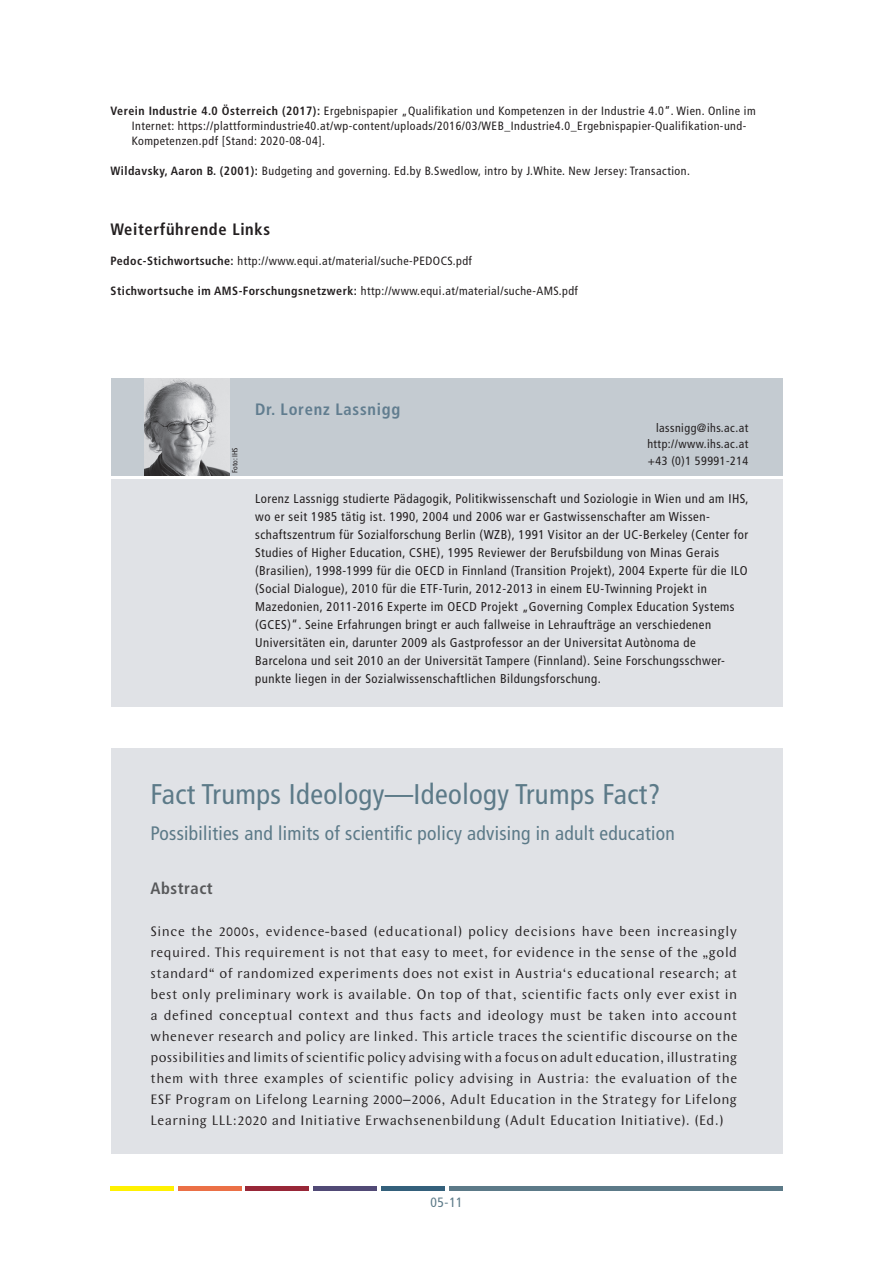
<style>
.page{position:relative;width:893px;height:1263px;background:#fff}
.page>*{position:absolute;margin:0;border:0;box-sizing:border-box;transform-origin:0 0}
.t1{font:condensed 28.5px "Frutiger LT Std";letter-spacing:.015em;color:#5c7a88}
.t2{font:condensed 19.5px "Frutiger LT Std";letter-spacing:.015em;color:#5c7a88}
.t3{font:700 condensed 16.5px "Frutiger LT Std";letter-spacing:.04em;color:#231f20}
.t4{font:700 condensed 16.5px "Frutiger LT Std";letter-spacing:.045em;color:#617d8f}
.t5{font:700 condensed 16.5px "Frutiger LT Std";letter-spacing:.035em;color:#57585a}
.t6{font:14.25px/21px "Wunderlich";letter-spacing:.035em;color:#231f20;text-align:justify}
.t7{font:condensed 13.5px "Frutiger LT Std";color:#5c7a88}
.t8{font:condensed 12.75px/18px "Frutiger LT Std";letter-spacing:.04em;color:#231f20}
.t9{font:condensed 12px/15px "Frutiger LT Std";letter-spacing:.04em;color:#231f20}
.t10{font:condensed 7.5px "Frutiger LT Std";letter-spacing:.005em;color:#231f20}
.s1{font-weight:700}
</style>
<div class="page">
<div style="left:111px;top:1186px;width:63px;height:5px;background:#fff101"></div>
<div style="left:178px;top:1186px;width:64px;height:5px;background:#eb7046"></div>
<div style="left:246px;top:1186px;width:63px;height:5px;background:#982738"></div>
<div style="left:313px;top:1186px;width:64px;height:5px;background:#514a76"></div>
<div style="left:381px;top:1186px;width:63px;height:5px;background:#34607b"></div>
<div style="left:449px;top:1186px;width:333px;height:5px;background:#5c7a88"></div>
<div style="left:111px;top:748px;width:671px;height:405px;background:#e0e2e6"></div>
<div style="left:111px;top:479px;width:671px;height:228px;background:#e0e2e6"></div>
<div style="left:111px;top:378px;width:671px;height:98px;background:#c4cbd1"></div>
<img style="left:145px;top:378px;width:85px;height:98px">
<p class="t9" style="left:132px;top:104px;width:625px;text-indent:-21px"><span class="s1">Verein Industrie 4.0 Österreich (2017):</span> Ergebnispapier „Qualifikation und Kompetenzen in der Industrie 4.0“. Wien. Online im<br>Internet: https://plattformindustrie40.at/wp-content/uploads/2016/03/WEB_Industrie4.0_Ergebnispapier-Qualifikation-und-<br>Kompetenzen.pdf [Stand: 2020-08-04].</p>
<p class="t9" style="left:111px;top:164px;width:581px"><span class="s1">Wildavsky, Aaron B. (2001):</span> Budgeting and governing. Ed.by B.Swedlow, intro by J.White. New Jersey: Transaction.</p>
<p class="t3" style="left:111px;top:220px;width:161px">Weiterführende Links</p>
<p class="t9" style="left:111px;top:254px;width:363px"><span class="s1">Pedoc-Stichwortsuche:</span> http://www.equi.at/material/suche-PEDOCS.pdf</p>
<p class="t9" style="left:111px;top:284px;width:469px"><span class="s1">Stichwortsuche im AMS-Forschungsnetzwerk:</span> http://www.equi.at/material/suche-AMS.pdf</p>
<p class="t10" style="left:230px;top:473px;width:27px;rotate:-90deg">Foto: IHS</p>
<p class="t4" style="left:255px;top:400px;width:147px">Dr. Lorenz Lassnigg</p>
<p class="t9" style="left:647px;top:419px;width:103px;line-height:16.5px;text-align:justify;text-indent:9px">lassnigg@ihs.ac.at http://www.ihs.ac.at +43 (0)1 59991-214</p>
<p class="t8" style="left:255px;top:489px;width:495px">Lorenz Lassnigg studierte Pädagogik, Politikwissenschaft und Soziologie in Wien und am IHS, wo er seit 1985 tätig ist. 1990, 2004 und 2006 war er Gastwissenschafter am Wissen&shy;schaftszentrum für Sozialforschung Berlin (WZB), 1991 Visitor an der UC-Berkeley (Center for Studies of Higher Education, CSHE), 1995 Reviewer der Berufsbildung von Minas Gerais (Brasilien), 1998-1999 für die OECD in Finnland (Transition Projekt), 2004 Experte für die ILO (Social Dialogue), 2010 für die ETF-Turin, 2012-2013 in einem EU-Twinning Projekt in Mazedonien, 2011-2016 Experte im OECD Projekt „Governing Complex Education Systems (GCES)“. Seine Erfahrungen bringt er auch fallweise in Lehraufträge an verschiedenen Universitäten ein, darunter 2009 als Gastprofessor an der Universitat Autònoma de Barcelona und seit 2010 an der Universität Tampere (Finnland). Seine Forschungsschwer&shy;punkte liegen in der Sozialwissenschaftlichen Bildungsforschung.</p>
<h1 class="t1" style="left:151px;top:777px;width:511px">Fact Trumps Ideology—Ideology Trumps Fact?</h1>
<h2 class="t2" style="left:151px;top:822px;width:526px">Possibilities and limits of scientific policy advising in adult education</h2>
<p class="t5" style="left:151px;top:879px;width:64px">Abstract</p>
<p class="t6" style="left:151px;top:921px;width:589px">Since the 2000s, evidence-based (educational) policy decisions have been increasingly required. This requirement is not that easy to meet, for evidence in the sense of the „gold standard“ of randomized experiments does not exist in Austria‘s educational research; at best only preliminary work is available. On top of that, scientific facts only ever exist in a defined conceptual context and thus facts and ideology must be taken into account whenever research and policy are linked. This article traces the scientific discourse on the possibilities and limits of scientific policy advising with a focus on adult education, illustrating them with three examples of scientific policy advising in Austria: the evaluation of the ESF Program on Lifelong Learning 2000–2006, Adult Education in the Strategy for Lifelong Learning LLL:2020 and Initiative Erwachsenenbildung (Adult Education Initiative). (Ed.)</p>
<p class="t7" style="left:430px;top:1195px;width:34px">05-11</p>
</div>
